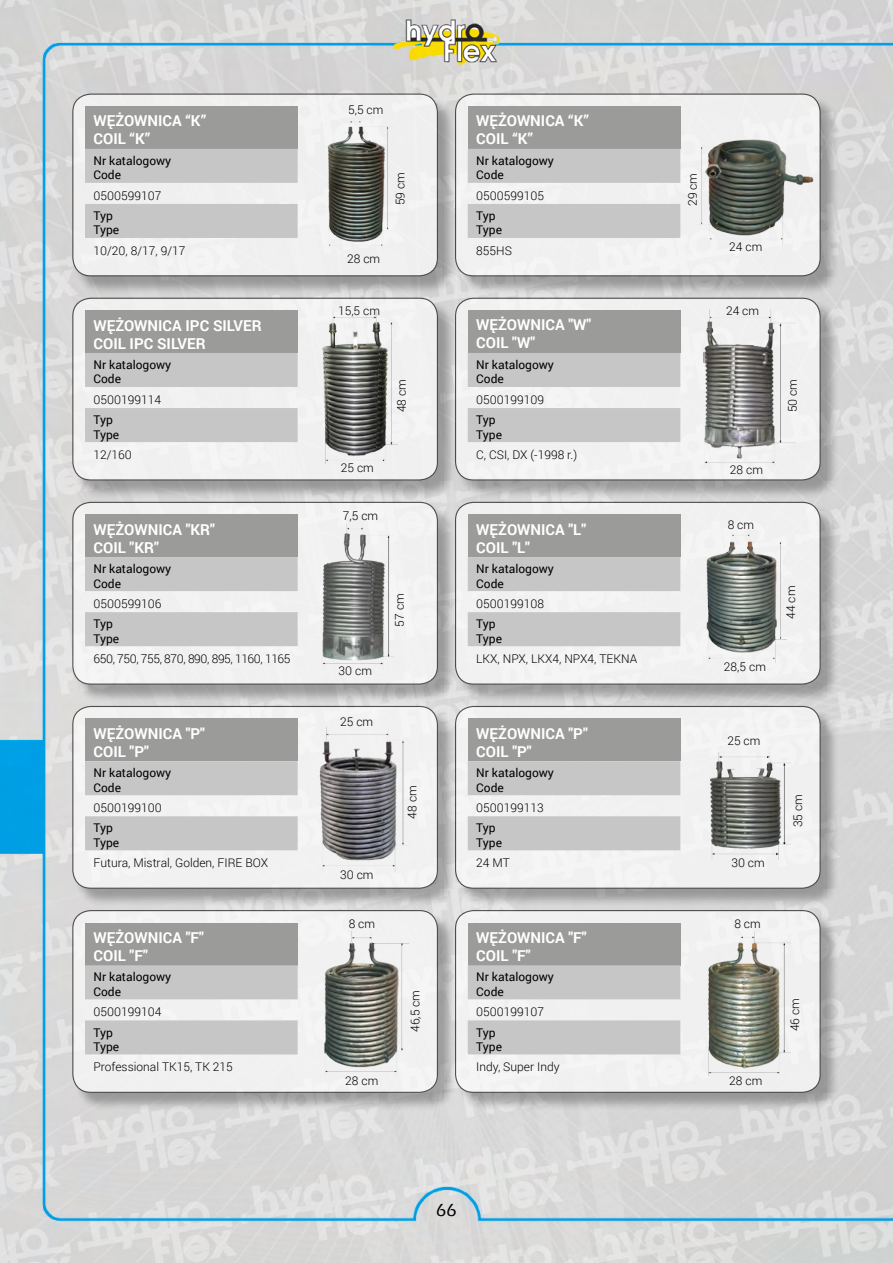
<style>
.page{position:relative;width:893px;height:1263px;background:#fff}
.page>*{position:absolute;margin:0;border:0;box-sizing:border-box;transform-origin:0 0}
.t1{font:500 18px "Eras ITC";color:#000}
.t2{font:700 15px/18px "Roboto";color:#fff}
.t3{font:300 12px "Roboto";color:#000}
.t4{font:12px/14.4px "Roboto";color:#000}
.t5{font:300 12px "Roboto";letter-spacing:-.03em;color:#000}
</style>
<div class="page">
<img style="left:0;top:0;width:893px;height:1263px">
<div style="left:74px;top:504px;width:383px;height:200px;background:#000;opacity:.45"></div>
<div style="left:73px;top:502px;width:364px;height:182px;background:#f2f2f2;border-radius:18px"></div>
<div style="left:72px;top:502px;width:366px;height:183px;border:1px solid #000;border-radius:18px"></div>
<div style="left:85px;top:514px;width:213px;height:43px;background:#9b9b9a"></div>
<svg style="left:85px;top:557px;width:213px;height:89px"></svg>
<div style="left:457px;top:299px;width:382px;height:201px;background:#000;opacity:.45"></div>
<div style="left:456px;top:298px;width:364px;height:182px;background:#f1f1f1;border-radius:18px"></div>
<div style="left:455px;top:298px;width:366px;height:182px;border:1px solid #000;border-radius:18px"></div>
<div style="left:468px;top:310px;width:212px;height:43px;background:#9b9b9a"></div>
<svg style="left:468px;top:353px;width:212px;height:89px"></svg>
<div style="left:457px;top:504px;width:382px;height:200px;background:#000;opacity:.45"></div>
<div style="left:456px;top:502px;width:364px;height:182px;background:#f1f1f1;border-radius:18px"></div>
<div style="left:455px;top:502px;width:366px;height:183px;border:1px solid #000;border-radius:18px"></div>
<div style="left:468px;top:514px;width:212px;height:43px;background:#9b9b9a"></div>
<svg style="left:468px;top:557px;width:212px;height:89px"></svg>
<div style="left:74px;top:708px;width:383px;height:199px;background:#000;opacity:.45"></div>
<div style="left:73px;top:706px;width:364px;height:182px;background:#f1f1f1;border-radius:18px"></div>
<div style="left:72px;top:706px;width:366px;height:183px;border:1px solid #000;border-radius:18px"></div>
<div style="left:85px;top:719px;width:213px;height:42px;background:#9b9b9a"></div>
<svg style="left:85px;top:761px;width:213px;height:89px"></svg>
<div style="left:457px;top:708px;width:382px;height:199px;background:#000;opacity:.45"></div>
<div style="left:456px;top:706px;width:364px;height:182px;background:#f1f1f1;border-radius:18px"></div>
<div style="left:455px;top:706px;width:366px;height:183px;border:1px solid #000;border-radius:18px"></div>
<div style="left:468px;top:719px;width:212px;height:42px;background:#9b9b9a"></div>
<svg style="left:468px;top:761px;width:212px;height:89px"></svg>
<div style="left:74px;top:912px;width:383px;height:199px;background:#000;opacity:.45"></div>
<div style="left:73px;top:910px;width:364px;height:182px;background:#f1f1f1;border-radius:18px"></div>
<div style="left:72px;top:910px;width:366px;height:183px;border:1px solid #000;border-radius:18px"></div>
<div style="left:85px;top:923px;width:213px;height:42px;background:#9b9b9a"></div>
<svg style="left:85px;top:965px;width:213px;height:89px"></svg>
<div style="left:457px;top:912px;width:382px;height:199px;background:#000;opacity:.45"></div>
<div style="left:456px;top:910px;width:364px;height:182px;background:#f1f1f1;border-radius:18px"></div>
<div style="left:455px;top:910px;width:366px;height:183px;border:1px solid #000;border-radius:18px"></div>
<div style="left:468px;top:923px;width:212px;height:42px;background:#9b9b9a"></div>
<svg style="left:468px;top:965px;width:212px;height:89px"></svg>
<img style="left:706px;top:534px;width:81px;height:129px">
<img style="left:319px;top:727px;width:85px;height:145px">
<img style="left:324px;top:931px;width:84px;height:142px">
<img style="left:708px;top:932px;width:83px;height:143px">
<img style="left:703px;top:310px;width:93px;height:154px">
<img style="left:322px;top:524px;width:72px;height:141px">
<img style="left:710px;top:752px;width:81px;height:107px">
<div style="left:74px;top:299px;width:383px;height:201px;background:#000;opacity:.45"></div>
<div style="left:73px;top:298px;width:364px;height:182px;background:#f1f1f1;border-radius:18px"></div>
<div style="left:72px;top:298px;width:366px;height:182px;border:1px solid #000;border-radius:18px"></div>
<div style="left:85px;top:310px;width:213px;height:43px;background:#9b9b9a"></div>
<svg style="left:85px;top:353px;width:213px;height:89px"></svg>
<img style="left:322px;top:311px;width:75px;height:152px">
<div style="left:74px;top:95px;width:383px;height:201px;background:#000;opacity:.45"></div>
<div style="left:73px;top:94px;width:364px;height:182px;background:#f0f0f0;border-radius:18px"></div>
<div style="left:72px;top:94px;width:366px;height:182px;border:1px solid #000;border-radius:18px"></div>
<div style="left:85px;top:106px;width:213px;height:43px;background:#9b9b9a"></div>
<svg style="left:85px;top:149px;width:213px;height:89px"></svg>
<img style="left:327px;top:121px;width:62px;height:125px">
<div style="left:457px;top:95px;width:382px;height:201px;background:#000;opacity:.45"></div>
<div style="left:456px;top:94px;width:364px;height:182px;background:#f0f0f0;border-radius:18px"></div>
<div style="left:455px;top:94px;width:366px;height:182px;border:1px solid #000;border-radius:18px"></div>
<div style="left:468px;top:106px;width:212px;height:43px;background:#9b9b9a"></div>
<svg style="left:468px;top:149px;width:212px;height:89px"></svg>
<img style="left:701px;top:139px;width:113px;height:105px">
<p class="t2" style="left:94px;top:111px;width:114px">WĘŻOWNICA “K”<br>COIL “K”</p>
<p class="t4" style="left:94px;top:153px;width:79px">Nr katalogowy<br>Code</p>
<p class="t3" style="left:94px;top:187px;width:69px">0500599107</p>
<p class="t4" style="left:94px;top:208px;width:27px">Typ<br>Type</p>
<p class="t3" style="left:94px;top:242px;width:93px">10/20, 8/17, 9/17</p>
<p class="t2" style="left:94px;top:316px;width:170px">WĘŻOWNICA IPC SILVER<br>COIL IPC SILVER</p>
<p class="t4" style="left:94px;top:357px;width:79px">Nr katalogowy<br>Code</p>
<p class="t3" style="left:94px;top:391px;width:69px">0500199114</p>
<p class="t4" style="left:94px;top:412px;width:27px">Typ<br>Type</p>
<p class="t3" style="left:94px;top:446px;width:40px">12/160</p>
<p class="t2" style="left:94px;top:520px;width:123px">WĘŻOWNICA "KR"<br>COIL "KR"</p>
<p class="t4" style="left:94px;top:561px;width:79px">Nr katalogowy<br>Code</p>
<p class="t3" style="left:94px;top:595px;width:69px">0500599106</p>
<p class="t4" style="left:94px;top:616px;width:27px">Typ<br>Type</p>
<p class="t5" style="left:94px;top:650px;width:199px">650, 750, 755, 870, 890, 895, 1160, 1165</p>
<p class="t2" style="left:94px;top:724px;width:113px">WĘŻOWNICA "P"<br>COIL "P"</p>
<p class="t4" style="left:94px;top:765px;width:79px">Nr katalogowy<br>Code</p>
<p class="t3" style="left:94px;top:799px;width:70px">0500199100</p>
<p class="t4" style="left:94px;top:820px;width:27px">Typ<br>Type</p>
<p class="t3" style="left:94px;top:854px;width:176px">Futura, Mistral, Golden, FIRE BOX</p>
<p class="t2" style="left:94px;top:928px;width:112px">WĘŻOWNICA "F"<br>COIL "F"</p>
<p class="t4" style="left:94px;top:969px;width:79px">Nr katalogowy<br>Code</p>
<p class="t3" style="left:94px;top:1003px;width:69px">0500199104</p>
<p class="t4" style="left:94px;top:1024px;width:27px">Typ<br>Type</p>
<p class="t3" style="left:94px;top:1059px;width:141px">Professional TK15, TK 215</p>
<p class="t3" style="left:348px;top:102px;width:37px">5,5 cm</p>
<p class="t3" style="left:392px;top:205px;width:35px;rotate:-90deg">59 cm</p>
<p class="t3" style="left:347px;top:251px;width:35px">28 cm</p>
<p class="t3" style="left:338px;top:303px;width:43px">15,5 cm</p>
<p class="t3" style="left:393px;top:412px;width:35px;rotate:-90deg">48 cm</p>
<p class="t3" style="left:341px;top:460px;width:35px">25 cm</p>
<p class="t3" style="left:343px;top:507px;width:37px">7,5 cm</p>
<p class="t3" style="left:339px;top:662px;width:35px">30 cm</p>
<p class="t3" style="left:340px;top:713px;width:35px">25 cm</p>
<p class="t3" style="left:391px;top:626px;width:35px;rotate:-90deg">57 cm</p>
<p class="t3" style="left:340px;top:866px;width:35px">30 cm</p>
<p class="t3" style="left:349px;top:915px;width:28px">8 cm</p>
<p class="t3" style="left:404px;top:819px;width:35px;rotate:-90deg">48 cm</p>
<p class="t3" style="left:345px;top:1072px;width:35px">28 cm</p>
<p class="t3" style="left:407px;top:1032px;width:43px;rotate:-90deg">46,5 cm</p>
<p class="t2" style="left:476px;top:111px;width:114px">WĘŻOWNICA “K”<br>COIL “K”</p>
<p class="t4" style="left:476px;top:153px;width:79px">Nr katalogowy<br>Code</p>
<p class="t3" style="left:476px;top:187px;width:69px">0500599105</p>
<p class="t4" style="left:476px;top:208px;width:27px">Typ<br>Type</p>
<p class="t3" style="left:476px;top:242px;width:37px">855HS</p>
<p class="t3" style="left:729px;top:238px;width:35px">24 cm</p>
<p class="t3" style="left:684px;top:206px;width:35px;rotate:-90deg">29 cm</p>
<p class="t2" style="left:476px;top:315px;width:117px">WĘŻOWNICA "W"<br>COIL "W"</p>
<p class="t4" style="left:476px;top:357px;width:79px">Nr katalogowy<br>Code</p>
<p class="t3" style="left:476px;top:391px;width:69px">0500199109</p>
<p class="t4" style="left:476px;top:412px;width:27px">Typ<br>Type</p>
<p class="t3" style="left:476px;top:446px;width:103px">C, CSI, DX (-1998 r.)</p>
<p class="t2" style="left:476px;top:520px;width:111px">WĘŻOWNICA "L"<br>COIL "L"</p>
<p class="t4" style="left:476px;top:561px;width:79px">Nr katalogowy<br>Code</p>
<p class="t3" style="left:476px;top:595px;width:69px">0500199108</p>
<p class="t4" style="left:476px;top:616px;width:27px">Typ<br>Type</p>
<p class="t3" style="left:476px;top:650px;width:162px">LKX, NPX, LKX4, NPX4, TEKNA</p>
<p class="t2" style="left:476px;top:724px;width:113px">WĘŻOWNICA "P"<br>COIL "P"</p>
<p class="t4" style="left:476px;top:765px;width:79px">Nr katalogowy<br>Code</p>
<p class="t3" style="left:476px;top:799px;width:69px">0500199113</p>
<p class="t4" style="left:476px;top:820px;width:27px">Typ<br>Type</p>
<p class="t3" style="left:476px;top:854px;width:35px">24 MT</p>
<p class="t2" style="left:476px;top:928px;width:112px">WĘŻOWNICA "F"<br>COIL "F"</p>
<p class="t4" style="left:476px;top:969px;width:79px">Nr katalogowy<br>Code</p>
<p class="t3" style="left:476px;top:1003px;width:69px">0500199107</p>
<p class="t4" style="left:476px;top:1024px;width:27px">Typ<br>Type</p>
<p class="t3" style="left:476px;top:1059px;width:85px">Indy, Super Indy</p>
<p class="t3" style="left:726px;top:303px;width:35px">24 cm</p>
<p class="t3" style="left:730px;top:462px;width:35px">28 cm</p>
<p class="t3" style="left:728px;top:516px;width:28px">8 cm</p>
<p class="t3" style="left:724px;top:658px;width:43px">28,5 cm</p>
<p class="t3" style="left:727px;top:732px;width:35px">25 cm</p>
<p class="t3" style="left:731px;top:855px;width:35px">30 cm</p>
<p class="t3" style="left:734px;top:915px;width:28px">8 cm</p>
<p class="t3" style="left:729px;top:1073px;width:35px">28 cm</p>
<p class="t3" style="left:784px;top:412px;width:35px;rotate:-90deg">50 cm</p>
<p class="t3" style="left:782px;top:619px;width:35px;rotate:-90deg">44 cm</p>
<p class="t3" style="left:790px;top:827px;width:35px;rotate:-90deg">35 cm</p>
<p class="t3" style="left:787px;top:1031px;width:35px;rotate:-90deg">46 cm</p>
<h1 class="t1" style="left:436px;top:1200px;width:22px">66</h1>
</div>
